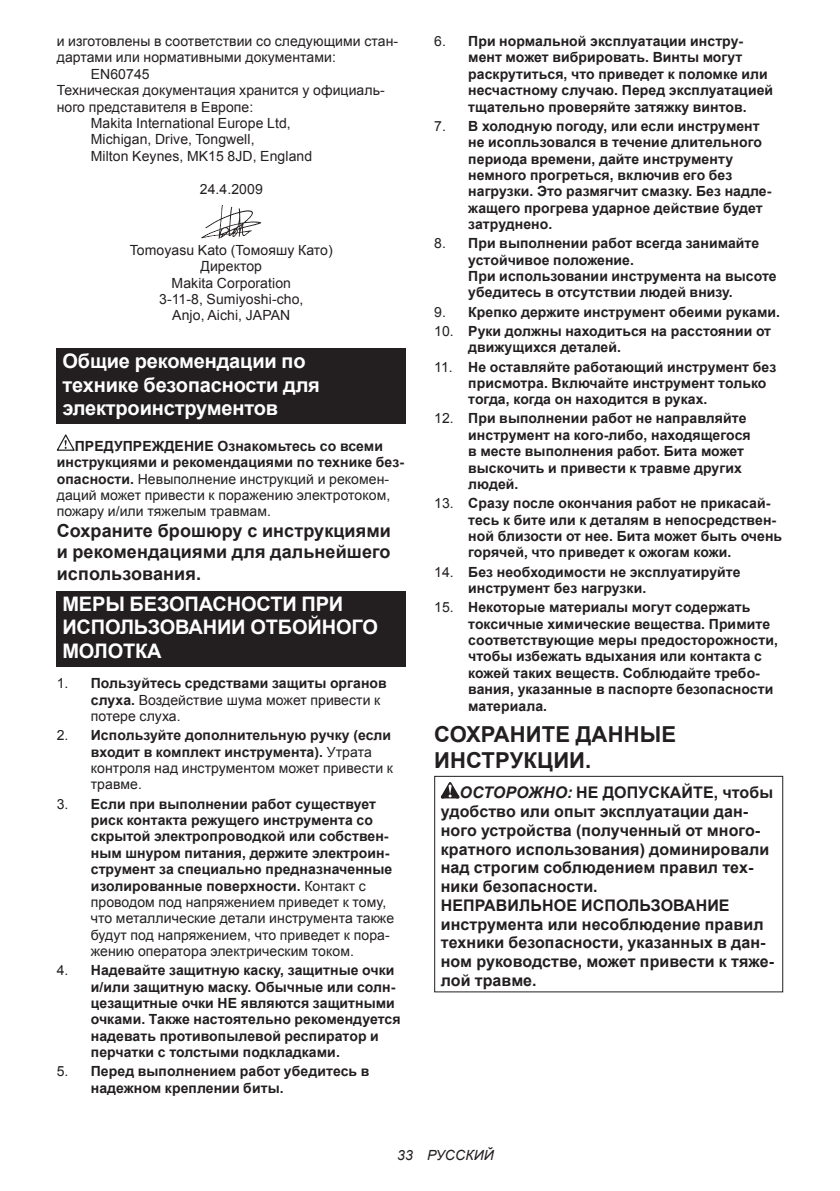
<style>
.page{position:relative;width:840px;height:1191px;background:#fff}
.page>*{position:absolute;margin:0;border:0;box-sizing:border-box;transform-origin:0 0}
.t1{font:700 22px/25.8px "Arial";letter-spacing:.005em;color:#231f20}
.t2{font:700 20px/23.4px "Arial";letter-spacing:-.01em;color:#fff}
.t3{font:700 18px/21px "Arial";letter-spacing:.005em;color:#231f20;text-align:justify}
.t4{font:700 16px/18.8px "Arial";letter-spacing:.005em;color:#231f20}
.t5{font:700 14px/16.4px "Arial";letter-spacing:.005em;color:#231f20}
.t6{font:14px/16.4px "Arial";letter-spacing:.005em;color:#231f20}
.t7{font:italic 14px "Arial";letter-spacing:.005em;color:#231f20}
.s1{font-weight:700}
.s2{font-weight:400}
.s3{font-style:italic}
</style>
<div class="page">
<svg style="left:201px;top:205px;width:60px;height:33px"></svg>
<div style="left:57px;top:348px;width:348px;height:75px;background:#231f20"></div>
<svg style="left:57px;top:434px;width:18px;height:17px"></svg>
<div style="left:57px;top:591px;width:348px;height:75px;background:#231f20"></div>
<svg style="left:440px;top:782px;width:19px;height:16px"></svg>
<div style="left:434px;top:776px;width:348px;height:216px;border:1px solid #231f20"></div>
<p class="t6" style="left:57px;top:33px;width:343px">и изготовлены в соответствии со следующими стан-</p>
<p class="t6" style="left:57px;top:49px;width:280px">дартами или нормативными документами:</p>
<p class="t6" style="left:91px;top:66px;width:60px">EN60745</p>
<p class="t6" style="left:57px;top:82px;width:329px">Техническая документация хранится у официаль-</p>
<p class="t6" style="left:57px;top:99px;width:198px">ного представителя в Европе:</p>
<p class="t6" style="left:91px;top:115px;width:201px">Makita International Europe Ltd,</p>
<p class="t6" style="left:91px;top:131px;width:165px">Michigan, Drive, Tongwell,</p>
<p class="t6" style="left:91px;top:148px;width:223px">Milton Keynes, MK15 8JD, England</p>
<p class="t6" style="left:200px;top:180px;width:64px">24.4.2009</p>
<p class="t6" style="left:130px;top:242px;width:204px;text-align:center">Tomoyasu Kato (Томояшу Като)<br>Директор<br>Makita Corporation<br>3-11-8, Sumiyoshi-cho,<br>Anjo, Aichi, JAPAN</p>
<h2 class="t2" style="left:62px;top:350px;width:259px">Общие рекомендации по технике безопасности для электроинструментов</h2>
<p class="t6" style="left:57px;top:438px;width:349px;text-indent:18px"><span class="s1">ПРЕДУПРЕЖДЕНИЕ Ознакомьтесь со всеми инструкциями и рекомендациями по технике без&shy;опасности.</span> Невыполнение инструкций и рекомен&shy;даций может привести к поражению электротоком, пожару и/или тяжелым травмам.</p>
<p class="t3" style="left:57px;top:521px;width:335px">Сохраните брошюру с инструкциями и рекомендациями для дальнейшего использования.</p>
<h2 class="t2" style="left:62px;top:593px;width:317px">МЕРЫ БЕЗОПАСНОСТИ ПРИ<br>ИСПОЛЬЗОВАНИИ ОТБОЙНОГО<br>МОЛОТКА</h2>
<p class="t6" style="left:91px;top:675px;width:297px;text-indent:-34px">1. <span class="s1">Пользуйтесь средствами защиты органов слуха.</span> Воздействие шума может привести к потере слуха.</p>
<p class="t5" style="left:91px;top:727px;width:303px;text-indent:-34px"><span class="s2">2.</span> Используйте дополнительную ручку (если входит в комплект инструмента). <span class="s2">Утрата контроля над инструментом может привести к травме.</span></p>
<p class="t5" style="left:91px;top:796px;width:304px;text-indent:-34px"><span class="s2">3.</span> Если при выполнении работ существует риск контакта режущего инструмента со скрытой электропроводкой или собствен&shy;ным шнуром питания, держите электроин&shy;струмент за специально предназначенные изолированные поверхности. <span class="s2">Контакт с проводом под напряжением приведет к тому, что металлические детали инструмента также будут под напряжением, что приведет к пора&shy;жению оператора электрическим током.</span></p>
<p class="t5" style="left:91px;top:962px;width:311px;text-indent:-34px"><span class="s2">4.</span> Надевайте защитную каску, защитные очки и/или защитную маску. Обычные или солн&shy;цезащитные очки НЕ являются защитными очками. Также настоятельно рекомендуется надевать противопылевой респиратор и перчатки с толстыми подкладками.</p>
<p class="t5" style="left:91px;top:1063px;width:280px;text-indent:-34px"><span class="s2">5.</span> Перед выполнением работ убедитесь в надежном креплении биты.</p>
<p class="t5" style="left:468px;top:33px;width:306px;text-indent:-34px"><span class="s2">6.</span> При нормальной эксплуатации инстру&shy;мент может вибрировать. Винты могут раскрутиться, что приведет к поломке или несчастному случаю. Перед эксплуатацией тщательно проверяйте затяжку винтов.</p>
<p class="t5" style="left:468px;top:118px;width:304px;text-indent:-34px"><span class="s2">7.</span> В холодную погоду, или если инструмент не исопльзовался в течение длительного периода времени, дайте инструменту немного прогреться, включив его без нагрузки. Это размягчит смазку. Без надле&shy;жащего прогрева ударное действие будет затруднено.</p>
<p class="t5" style="left:468px;top:236px;width:310px;text-indent:-34px"><span class="s2">8.</span> При выполнении работ всегда занимайте устойчивое положение.<br>При использовании инструмента на высоте убедитесь в отсутствии людей внизу.</p>
<p class="t5" style="left:434px;top:304px;width:347px"><span class="s2">9.</span> Крепко держите инструмент обеими руками.</p>
<p class="t5" style="left:468px;top:323px;width:304px;text-indent:-34px"><span class="s2">10.</span> Руки должны находиться на расстоянии от движущихся деталей.</p>
<p class="t5" style="left:468px;top:359px;width:309px;text-indent:-34px"><span class="s2">11.</span> Не оставляйте работающий инструмент без присмотра. Включайте инструмент только тогда, когда он находится в руках.</p>
<p class="t5" style="left:468px;top:411px;width:284px;text-indent:-34px"><span class="s2">12.</span> При выполнении работ не направляйте инструмент на кого-либо, находящегося в месте выполнения работ. Бита может выскочить и привести к травме других людей.</p>
<p class="t5" style="left:468px;top:495px;width:315px;text-indent:-34px"><span class="s2">13.</span> Сразу после окончания работ не прикасай&shy;тесь к бите или к деталям в непосредствен&shy;ной близости от нее. Бита может быть очень горячей, что приведет к ожогам кожи.</p>
<p class="t5" style="left:468px;top:564px;width:274px;text-indent:-34px"><span class="s2">14.</span> Без необходимости не эксплуатируйте инструмент без нагрузки.</p>
<p class="t5" style="left:468px;top:599px;width:311px;text-indent:-34px"><span class="s2">15.</span> Некоторые материалы могут содержать токсичные химические вещества. Примите соответствующие меры предосторожности, чтобы избежать вдыхания или контакта с кожей таких веществ. Соблюдайте требо&shy;вания, указанные в паспорте безопасности материала.</p>
<h1 class="t1" style="left:434px;top:722px;width:243px">СОХРАНИТЕ ДАННЫЕ<br>ИНСТРУКЦИИ.</h1>
<p class="t4" style="left:440px;top:784px;width:334px;text-indent:19px"><span class="s3">ОСТОРОЖНО:</span> НЕ ДОПУСКАЙТЕ, чтобы удобство или опыт эксплуатации дан&shy;ного устройства (полученный от много&shy;кратного использования) доминировали над строгим соблюдением правил тех&shy;ники безопасности.<br>НЕПРАВИЛЬНОЕ ИСПОЛЬЗОВАНИЕ инструмента или несоблюдение правил техники безопасности, указанных в дан&shy;ном руководстве, может привести к тяже&shy;лой травме.</p>
<p class="t7" style="left:397px;top:1146px;width:98px">33 РУССКИЙ</p>
</div>
